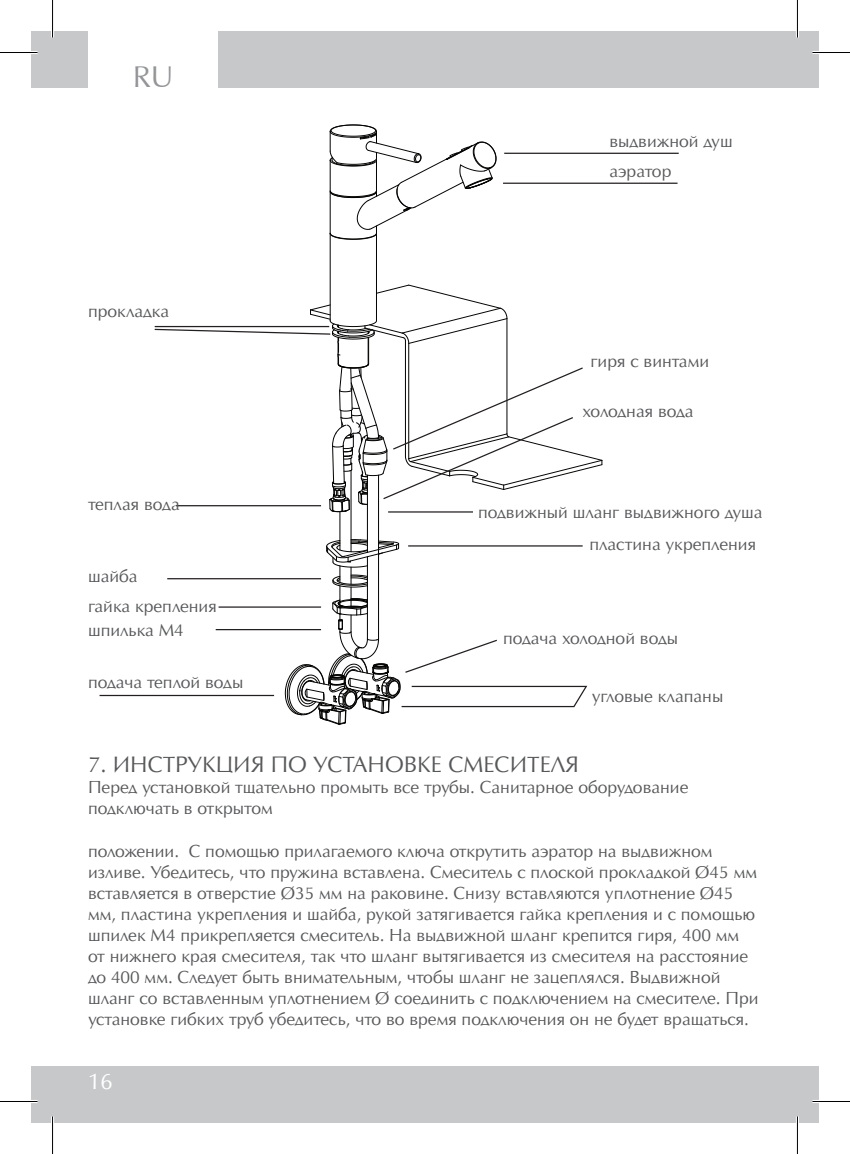
<style>
.page{position:relative;width:850px;height:1154px;background:#fff}
.page>*{position:absolute;margin:0;border:0;box-sizing:border-box;transform-origin:0 0}
.t1{font:30px "Zapf Humanist 601 BT";color:#939598}
.t2{font:22.5px "Zapf Humanist 601 TL";color:#57585a}
.t3{font:22.5px "Zapf Humanist 601 TL";color:#fff}
.t4{font:17.5px/21px "Zapf Humanist 601 TL";color:#57585a}
.t5{font:17.5px "Zapf Humanist 601 TL";letter-spacing:-.02em;color:#57585a}
</style>
<div class="page">
<div style="left:31px;top:1066px;width:787px;height:57px;background:#c7c8ca"></div>
<div style="left:31px;top:31px;width:787px;height:57px;background:#c7c8ca"></div>
<div style="left:88px;top:31px;width:130px;height:59px;background:#fff"></div>
<hr style="left:329px;top:233px;width:1px;height:88px;background:#040503">
<hr style="left:339px;top:512px;width:1px;height:38px;background:#040503">
<hr style="left:350px;top:470px;width:1px;height:82px;background:#040503">
<hr style="left:367px;top:475px;width:1px;height:77px;background:#040503">
<hr style="left:376px;top:233px;width:1px;height:88px;background:#040503">
<hr style="left:378px;top:475px;width:1px;height:164px;background:#040503">
<svg style="left:329px;top:124px;width:168px;height:116px"></svg>
<hr style="left:504px;top:153px;width:174px;height:1px;background:#231f20">
<hr style="left:502px;top:183px;width:175px;height:1px;background:#231f20">
<hr style="left:167px;top:578px;width:154px;height:1px;background:#231f20">
<hr style="left:218px;top:606px;width:103px;height:2px;background:#231f20">
<hr style="left:215px;top:629px;width:106px;height:1px;background:#231f20">
<hr style="left:99px;top:695px;width:175px;height:1px;background:#231f20">
<svg style="left:284px;top:539px;width:304px;height:186px"></svg>
<hr style="left:388px;top:511px;width:174px;height:2px;background:#231f20">
<hr style="left:408px;top:545px;width:174px;height:1px;background:#231f20">
<svg style="left:154px;top:284px;width:448px;height:228px"></svg>
<div style="left:473px;top:505px;width:306px;height:15px;background:#fff"></div>
<hr style="left:0;top:51px;width:38px;height:3px;background:#fff">
<hr style="left:812px;top:51px;width:37px;height:3px;background:#fff">
<hr style="left:0;top:1100px;width:38px;height:3px;background:#fff">
<hr style="left:812px;top:1100px;width:37px;height:3px;background:#fff">
<hr style="left:51px;top:0;width:3px;height:38px;background:#fff">
<hr style="left:51px;top:1116px;width:3px;height:38px;background:#fff">
<hr style="left:795px;top:0;width:3px;height:38px;background:#fff">
<hr style="left:795px;top:1116px;width:3px;height:38px;background:#fff">
<hr style="left:0;top:52px;width:38px;height:1px;background:#000">
<hr style="left:812px;top:52px;width:37px;height:1px;background:#000">
<hr style="left:0;top:1101px;width:38px;height:1px;background:#000">
<hr style="left:812px;top:1101px;width:37px;height:1px;background:#000">
<hr style="left:52px;top:0;width:1px;height:38px;background:#000">
<hr style="left:52px;top:1116px;width:1px;height:38px;background:#000">
<hr style="left:796px;top:0;width:1px;height:38px;background:#000">
<hr style="left:796px;top:1116px;width:1px;height:38px;background:#000">
<h1 class="t1" style="left:133px;top:59px;width:42px">RU</h1>
<p class="t4" style="left:88px;top:301px;width:83px">прокладка</p>
<p class="t4" style="left:88px;top:493px;width:93px">теплая вода</p>
<p class="t4" style="left:88px;top:561px;width:130px;line-height:29.5px">шайба<br>гайка крепления</p>
<p class="t4" style="left:88px;top:619px;width:97px">шпилька М4</p>
<p class="t4" style="left:88px;top:672px;width:157px">подача теплой воды</p>
<p class="t4" style="left:609px;top:126px;width:125px;line-height:29.8px">выдвижной душ аэратор</p>
<p class="t4" style="left:590px;top:350px;width:120px">гиря с винтами</p>
<p class="t4" style="left:582px;top:400px;width:113px">холодная вода</p>
<p class="t4" style="left:589px;top:496px;width:175px;line-height:32px;text-indent:-111px">подвижный шланг выдвижного душа пластина укрепления</p>
<p class="t5" style="left:502px;top:626px;width:176px">подача холодной воды</p>
<p class="t4" style="left:591px;top:685px;width:133px">угловые клапаны</p>
<p class="t2" style="left:88px;top:751px;width:296px">7. Инструкция по установ</p>
<p class="t2" style="left:417px;top:751px;width:163px">ке см есителя</p>
<p class="t4" style="left:88px;top:777px;width:601px">П еред установкой тщательно промыть все трубы. Санитарное оборудование подключать в открытом</p>
<p class="t4" style="left:88px;top:840px;width:671px">положении. С помощью прилагаемого ключа открутить аэратор на выдвижном изливе. Убедитесь, что пружина вставлена. Смеситель с плоской прокладкой Ø45 мм вставляется в отверстие Ø35 мм на раковине. Снизу вставляются уплотнение Ø45 мм, пластина укрепления и шайба, рукой затягивается гайка крепления и с помощью шпилек М4 прикрепляется смеситель. На выдвижной шланг крепится гиря, 400 мм от нижнего края смесителя, так что шланг вытягивается из смесителя на расстояние до 400 мм. Следует быть внимательным, чтобы шланг не зацеплялся. Выдвижной шланг со вставленным уплотнением Ø соединить с подключением на смесителе. П ри установке гибких труб убедитесь, что во время подключения он не будет вращаться.</p>
<p class="t3" style="left:88px;top:1067px;width:26px">16</p>
</div>
